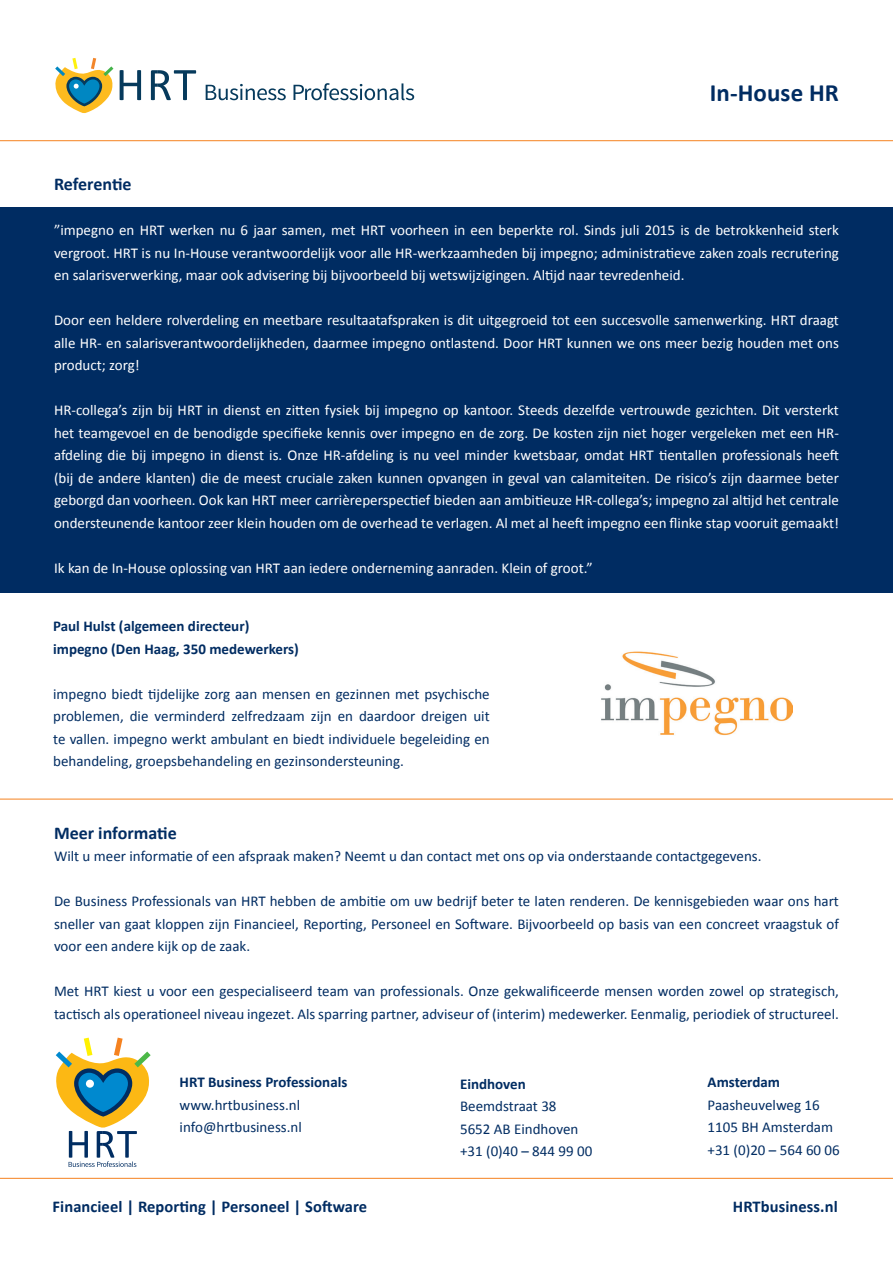
<style>
.page{position:relative;width:893px;height:1263px;background:#fff}
.page>*{position:absolute;margin:0;border:0;box-sizing:border-box;transform-origin:0 0}
.t1{font:700 24.9px "Calibri";letter-spacing:.005em;color:#002c62}
.t2{font:700 18px "Calibri";color:#002c62}
.t3{font:700 16.5px "Calibri";letter-spacing:.005em;color:#002c62}
.t4{font:15px/22.5px "Calibri";color:#fff;text-align:justify}
.t5{font:15px/22.5px "Calibri";color:#002c62}
.t6{font:700 15px/22.5px "Calibri";color:#002c62}
</style>
<div class="page">
<div style="left:0;top:208px;width:893px;height:385px;background:#002c62"></div>
<svg style="left:151px;top:70px;width:45px;height:30px"></svg>
<svg style="left:206px;top:84px;width:80px;height:16px"></svg>
<svg style="left:293px;top:83px;width:121px;height:17px"></svg>
<svg style="left:55px;top:58px;width:86px;height:55px"></svg>
<hr style="left:0;top:140px;width:893px;height:1px;background:#f58220">
<hr style="left:0;top:1178px;width:893px;height:1px;background:#f58220">
<hr style="left:0;top:799px;width:893px;height:1px;background:#f58220">
<img style="left:601px;top:651px;width:192px;height:85px">
<svg style="left:55px;top:1037px;width:96px;height:130px"></svg>
<div style="left:86px;top:1079px;width:8px;height:9px;background:#fff;border-radius:50%"></div>
<h1 class="t1" style="left:710px;top:77px;width:131px">In-House HR</h1>
<p class="t2" style="left:54px;top:173px;width:79px">Referentie</p>
<p class="t4" style="left:54px;top:219px;width:786px">”impegno en HRT werken nu 6 jaar samen, met HRT voorheen in een beperkte rol. Sinds juli 2015 is de betrokkenheid sterk vergroot. HRT is nu In-House verantwoordelijk voor alle HR-werkzaamheden bij impegno; administratieve zaken zoals recrutering en salarisverwerking, maar ook advisering bij bijvoorbeeld bij wetswijzigingen. Altijd naar tevredenheid.</p>
<p class="t4" style="left:54px;top:309px;width:786px">Door een heldere rolverdeling en meetbare resultaatafspraken is dit uitgegroeid tot een succesvolle samenwerking. HRT draagt alle HR- en salarisverantwoordelijkheden, daarmee impegno ontlastend. Door HRT kunnen we ons meer bezig houden met ons product; zorg!</p>
<p class="t4" style="left:54px;top:399px;width:786px">HR-collega’s zijn bij HRT in dienst en zitten fysiek bij impegno op kantoor. Steeds dezelfde vertrouwde gezichten. Dit versterkt het teamgevoel en de benodigde specifieke kennis over impegno en de zorg. De kosten zijn niet hoger vergeleken met een HR&shy;afdeling die bij impegno in dienst is. Onze HR-afdeling is nu veel minder kwetsbaar, omdat HRT tientallen professionals heeft (bij de andere klanten) die de meest cruciale zaken kunnen opvangen in geval van calamiteiten. De risico’s zijn daarmee beter geborgd dan voorheen. Ook kan HRT meer carrièreperspectief bieden aan ambitieuze HR-collega’s; impegno zal altijd het centrale ondersteunende kantoor zeer klein houden om de overhead te verlagen. Al met al heeft impegno een flinke stap vooruit gemaakt!</p>
<p class="t4" style="left:54px;top:557px;width:540px">Ik kan de In-House oplossing van HRT aan iedere onderneming aanraden. Klein of groot.”</p>
<p class="t6" style="left:53px;top:615px;width:247px">Paul Hulst (algemeen directeur) impegno (Den Haag, 350 medewerkers)</p>
<p class="t5" style="left:53px;top:682px;width:438px;text-align:justify">impegno biedt tijdelijke zorg aan mensen en gezinnen met psychische problemen, die verminderd zelfredzaam zijn en daardoor dreigen uit te vallen. impegno werkt ambulant en biedt individuele begeleiding en behandeling, groepsbehandeling en gezinsondersteuning.</p>
<p class="t2" style="left:54px;top:821px;width:124px">Meer informatie</p>
<p class="t5" style="left:54px;top:845px;width:709px">Wilt u meer informatie of een afspraak maken? Neemt u dan contact met ons op via onderstaande contactgegevens.</p>
<p class="t5" style="left:54px;top:890px;width:786px;text-align:justify">De Business Professionals van HRT hebben de ambitie om uw bedrijf beter te laten renderen. De kennisgebieden waar ons hart sneller van gaat kloppen zijn Financieel, Reporting, Personeel en Software. Bijvoorbeeld op basis van een concreet vraagstuk of voor een andere kijk op de zaak.</p>
<p class="t5" style="left:54px;top:980px;width:786px">Met HRT kiest u voor een gespecialiseerd team van professionals. Onze gekwalificeerde mensen worden zowel op strategisch, tactisch als operationeel niveau ingezet. Als sparring partner, adviseur of (interim) medewerker. Eenmalig, periodiek of structureel.</p>
<p class="t6" style="left:180px;top:1071px;width:169px">HRT Business Professionals</p>
<p class="t5" style="left:180px;top:1093px;width:124px">www.hrtbusiness.nl info@hrtbusiness.nl</p>
<p class="t6" style="left:460px;top:1072px;width:67px">Eindhoven</p>
<p class="t5" style="left:460px;top:1095px;width:134px">Beemdstraat 38<br>5652 AB Eindhoven +31 (0)40 – 844 99 00</p>
<p class="t6" style="left:708px;top:1071px;width:74px">Amsterdam</p>
<p class="t5" style="left:708px;top:1093px;width:134px">Paasheuvelweg 16<br>1105 BH Amsterdam +31 (0)20 – 564 60 06</p>
<p class="t3" style="left:53px;top:1196px;width:316px">Financieel | Reporting | Personeel | Software</p>
<p class="t3" style="left:733px;top:1196px;width:106px">HRTbusiness.nl</p>
</div>
